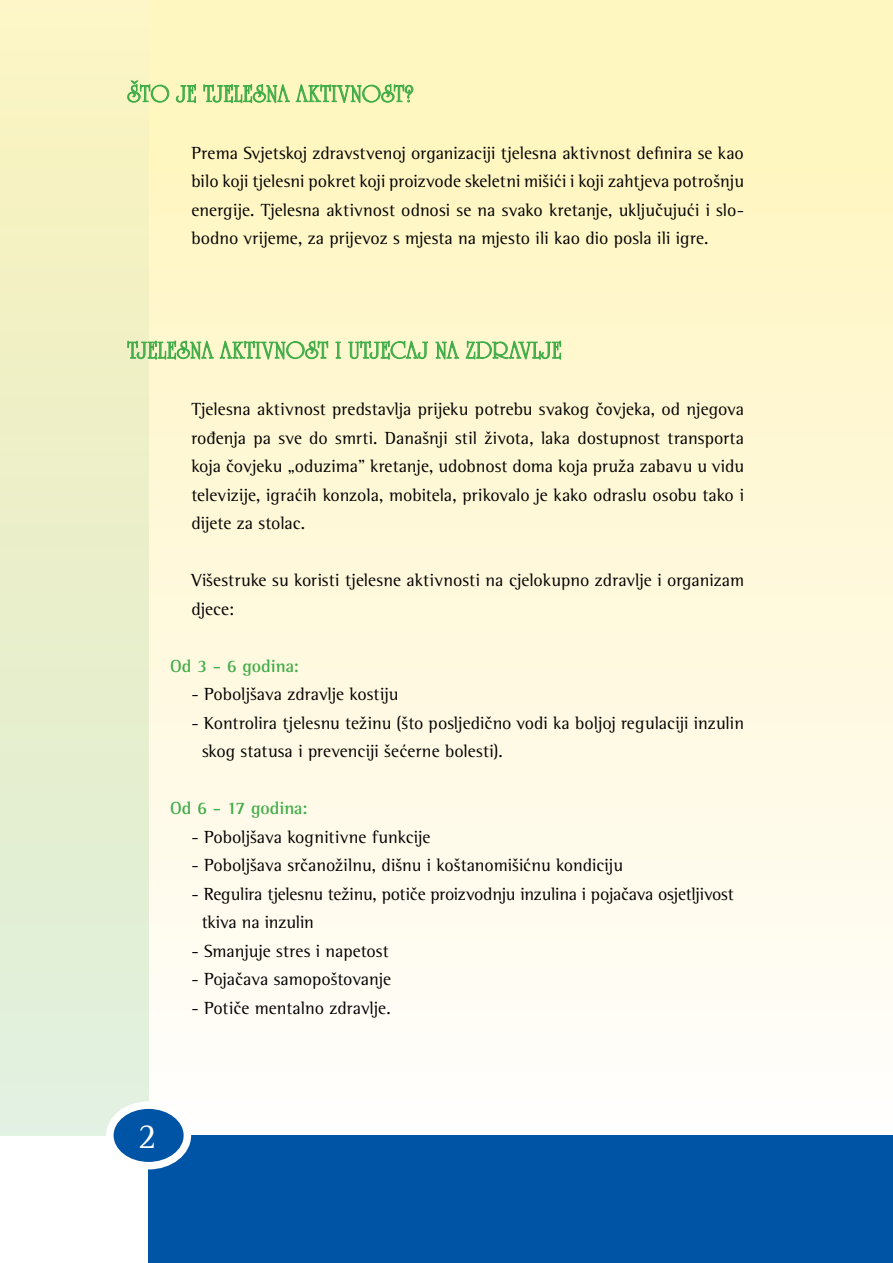
<style>
.page{position:relative;width:893px;height:1263px;background:#fff}
.page>*{position:absolute;margin:0;border:0;box-sizing:border-box;transform-origin:0 0}
.t1{font:36px "Rotis Semi Serif Pro";color:#fff}
.t2{font:24px "University TEE Roma";letter-spacing:.025em;color:#41ad49}
.t3{font:18px/28.5px "Rotis Semi Serif Pro";color:#000}
.t4{font:700 18px "Rotis Semi Serif Pro";letter-spacing:-.005em;color:#41ad49}
</style>
<div class="page">
<div style="left:0;top:0;width:893px;height:1135px;background:linear-gradient(to bottom,#fff5ba,#fffdfc)"></div>
<div style="left:0;top:0;width:149px;height:1135px;background:linear-gradient(to bottom,#faf3bd,#ddeedc)"></div>
<div style="left:149px;top:1135px;width:744px;height:128px;background:#0054a6"></div>
<div style="left:110px;top:1105px;width:77px;height:61px;background:#0054a6;border-radius:50%"></div>
<div style="left:106px;top:1101px;width:85px;height:68px;border:8px solid #fff;border-radius:50%"></div>
<svg style="left:127px;top:80px;width:43px;height:23px"></svg>
<svg style="left:176px;top:84px;width:20px;height:19px"></svg>
<svg style="left:203px;top:84px;width:211px;height:19px;background:#bbdb95"></svg>
<svg style="left:127px;top:340px;width:201px;height:20px;background:#bddd9f"></svg>
<svg style="left:335px;top:341px;width:6px;height:18px"></svg>
<svg style="left:348px;top:340px;width:80px;height:20px;background:#c2dfa3"></svg>
<svg style="left:435px;top:341px;width:24px;height:19px"></svg>
<svg style="left:465px;top:340px;width:96px;height:20px;background:#bedda0"></svg>
<h2 class="t2" style="left:128px;top:80px;width:287px">ŠTO JE TJELESNA AKTIVNOST?</h2>
<p class="t3" style="left:191px;top:138px;width:554px;text-align:justify">Prema Svjetskoj zdravstvenoj organizaciji tjelesna aktivnost definira se kao bilo koji tjelesni pokret koji proizvode skeletni mišići i koji zahtjeva potrošnju energije. Tjelesna aktivnost odnosi se na svako kretanje, uključujući i slo&shy;bodno vrijeme, za prijevoz s mjesta na mjesto ili kao dio posla ili igre.</p>
<h2 class="t2" style="left:128px;top:337px;width:435px">TJELESNA AKTIVNOST I UTJECAJ NA ZDRAVLJE</h2>
<p class="t3" style="left:191px;top:395px;width:554px;text-align:justify">Tjelesna aktivnost predstavlja prijeku potrebu svakog čovjeka, od njegova rođenja pa sve do smrti. Današnji stil života, laka dostupnost transporta koja čovjeku „oduzima” kretanje, udobnost doma koja pruža zabavu u vidu televizije, igraćih konzola, mobitela, prikovalo je kako odraslu osobu tako i dijete za stolac.</p>
<p class="t3" style="left:191px;top:566px;width:554px">Višestruke su koristi tjelesne aktivnosti na cjelokupno zdravlje i organizam djece:</p>
<p class="t4" style="left:170px;top:655px;width:130px">Od 3 - 6 godina:</p>
<p class="t3" style="left:191px;top:680px;width:209px">- Poboljšava zdravlje kostiju</p>
<p class="t3" style="left:202px;top:708px;width:543px;text-indent:-11px">- Kontrolira tjelesnu težinu (što posljedično vodi ka boljoj regulaciji inzulin skog statusa i prevenciji šećerne bolesti).</p>
<p class="t4" style="left:170px;top:797px;width:139px">Od 6 - 17 godina:</p>
<p class="t3" style="left:191px;top:822px;width:241px">- Poboljšava kognitivne funkcije</p>
<p class="t3" style="left:191px;top:851px;width:433px">- Poboljšava srčanožilnu, dišnu i koštanomišićnu kondiciju</p>
<p class="t3" style="left:202px;top:879px;width:533px;text-indent:-10px">- Regulira tjelesnu težinu, potiče proizvodnju inzulina i pojačava osjetljivost tkiva na inzulin</p>
<p class="t3" style="left:191px;top:936px;width:199px">- Smanjuje stres i napetost</p>
<p class="t3" style="left:191px;top:965px;width:201px">- Pojačava samopoštovanje</p>
<p class="t3" style="left:191px;top:993px;width:201px">- Potiče mentalno zdravlje.</p>
<h1 class="t1" style="left:138px;top:1114px;width:20px">2</h1>
</div>
